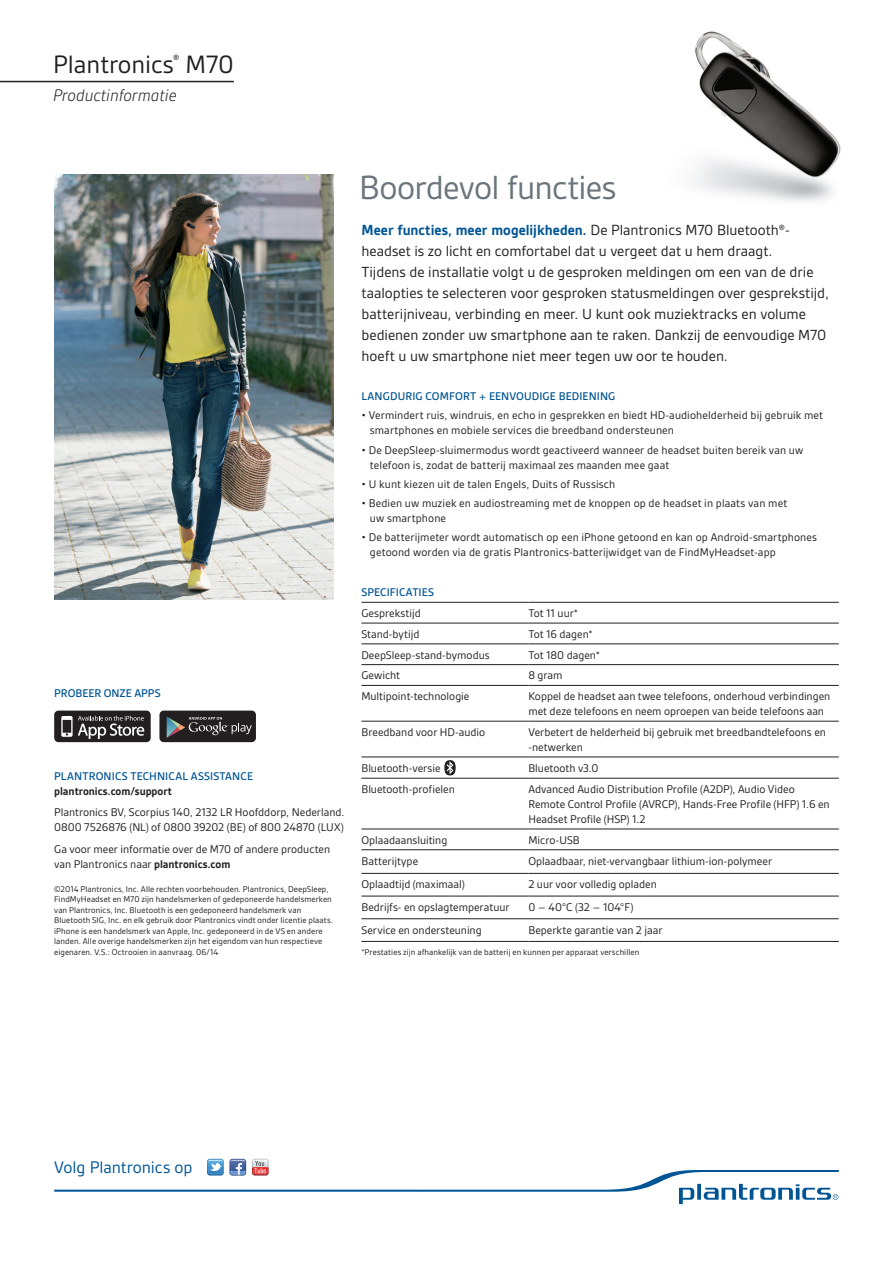
<style>
.page{position:relative;width:893px;height:1263px;background:#fff}
.page>*{position:absolute;margin:0;border:0;box-sizing:border-box;transform-origin:0 0}
.BACK_Product_name{font:36px "Gesta";letter-spacing:-.02em;color:#6a747b}
.Body_copy{font:27px "Gesta";color:#231f20}
.t1{font:italic 300 18px "Gesta";letter-spacing:-.005em;color:#231f20}
.BACK_Intro_para{font:18px "Gesta";letter-spacing:-.005em;color:#005595}
.BACK_Intro_para-2{font:15.75px/21px "Gesta";color:#231f20}
.BACK_Text{font:12px/15px "Gesta";color:#231f20}
.BACK_Bullet_text{font:12px/15px "Gesta";letter-spacing:.01em;color:#231f20}
.BACK_Bullet_text-2{font:500 12px/15px "Gesta";letter-spacing:.01em;color:#005595}
.BACK_Subhead_Best{font:500 12px "Gesta";letter-spacing:.01em;color:#005595}
.BACK_Subhead_Better{font:500 12px "Gesta";letter-spacing:.01em;color:#005595}
.BACK_Copyright{font:9px/10.5px "Gesta";letter-spacing:.01em;color:#231f20}
.s1{font-weight:700;color:#231f20}
.s2{font-weight:700}
.s3{font-weight:700;color:#005595}
</style>
<div class="page">
<hr style="left:0;top:81px;width:234px;height:1px;background:#231f20">
<img style="left:54px;top:174px;width:280px;height:426px">
<img style="left:694px;top:31px;width:147px;height:171px">
<hr style="left:361px;top:602px;width:167px;height:1px;background:#231f20">
<hr style="left:528px;top:602px;width:311px;height:1px;background:#231f20">
<hr style="left:361px;top:623px;width:167px;height:1px;background:#231f20">
<hr style="left:528px;top:623px;width:311px;height:1px;background:#231f20">
<hr style="left:361px;top:644px;width:167px;height:1px;background:#231f20">
<hr style="left:528px;top:644px;width:311px;height:1px;background:#231f20">
<hr style="left:361px;top:664px;width:167px;height:1px;background:#231f20">
<hr style="left:528px;top:664px;width:311px;height:1px;background:#231f20">
<hr style="left:361px;top:685px;width:167px;height:1px;background:#231f20">
<hr style="left:528px;top:685px;width:311px;height:1px;background:#231f20">
<hr style="left:361px;top:721px;width:167px;height:1px;background:#231f20">
<hr style="left:528px;top:721px;width:311px;height:1px;background:#231f20">
<hr style="left:361px;top:757px;width:167px;height:1px;background:#231f20">
<hr style="left:528px;top:757px;width:311px;height:1px;background:#231f20">
<hr style="left:361px;top:778px;width:167px;height:1px;background:#231f20">
<hr style="left:528px;top:778px;width:311px;height:1px;background:#231f20">
<hr style="left:361px;top:829px;width:167px;height:1px;background:#231f20">
<hr style="left:528px;top:829px;width:311px;height:1px;background:#231f20">
<hr style="left:361px;top:849px;width:167px;height:1px;background:#231f20">
<hr style="left:528px;top:849px;width:311px;height:1px;background:#231f20">
<hr style="left:361px;top:873px;width:167px;height:1px;background:#231f20">
<hr style="left:528px;top:873px;width:311px;height:1px;background:#231f20">
<hr style="left:361px;top:896px;width:167px;height:1px;background:#231f20">
<hr style="left:528px;top:896px;width:311px;height:1px;background:#231f20">
<hr style="left:361px;top:918px;width:167px;height:1px;background:#231f20">
<hr style="left:528px;top:918px;width:311px;height:1px;background:#231f20">
<hr style="left:361px;top:941px;width:167px;height:1px;background:#231f20">
<hr style="left:528px;top:941px;width:311px;height:1px;background:#231f20">
<svg style="left:444px;top:760px;width:12px;height:15px"></svg>
<div style="left:159px;top:711px;width:97px;height:31px;background:#231f20;border-radius:4px"></div>
<svg style="left:167px;top:717px;width:85px;height:21px"></svg>
<div style="left:54px;top:711px;width:97px;height:31px;background:#231f20;border-radius:4px"></div>
<svg style="left:61px;top:716px;width:83px;height:23px"></svg>
<svg style="left:54px;top:1159px;width:785px;height:45px"></svg>
<p class="Body_copy" style="left:53px;top:49px;width:182px">Plantronics<sup>®</sup> M70</p>
<p class="t1" style="left:53px;top:85px;width:125px">Productinformatie</p>
<p class="BACK_Bullet_text-2" style="left:54px;top:685px;width:108px">PROBEER ONZE APPS</p>
<p class="BACK_Bullet_text-2" style="left:54px;top:768px;width:200px">PLANTRONICS TECHNICAL ASSISTANCE <span class="s1">plantronics.com/support</span></p>
<p class="BACK_Text" style="left:54px;top:805px;width:292px">Plantronics BV, Scorpius 140, 2132 LR Hoofddorp, Nederland.<br>0800 7526876 (NL) of 0800 39202 (BE) of 800 24870 (LUX)</p>
<p class="BACK_Text" style="left:54px;top:841px;width:278px">Ga voor meer informatie over de M70 of andere producten van Plantronics naar <span class="s2">plantronics.com</span></p>
<p class="BACK_Copyright" style="left:54px;top:883px;width:280px">©2014 Plantronics, Inc. Alle rechten voorbehouden. Plantronics, DeepSleep, FindMyHeadset en M70 zijn handelsmerken of gedeponeerde handelsmerken van Plantronics, Inc. Bluetooth is een gedeponeerd handelsmerk van Bluetooth SIG, Inc. en elk gebruik door Plantronics vindt onder licentie plaats. iPhone is een handelsmerk van Apple, Inc. gedeponeerd in de VS en andere landen. Alle overige handelsmerken zijn het eigendom van hun respectieve eigenaren. V.S.: Octrooien in aanvraag. 06/14</p>
<p class="BACK_Product_name" style="left:359px;top:167px;width:259px">Boordevol functies</p>
<p class="BACK_Intro_para-2" style="left:361px;top:219px;width:469px"><span class="s3">Meer functies, meer mogelijkheden.</span> De Plantronics M70 Bluetooth®- headset is zo licht en comfortabel dat u vergeet dat u hem draagt.<br>Tijdens de installatie volgt u de gesproken meldingen om een van de drie taalopties te selecteren voor gesproken statusmeldingen over gesprekstijd, batterijniveau, verbinding en meer. U kunt ook muziektracks en volume bedienen zonder uw smartphone aan te raken. Dankzij de eenvoudige M70 hoeft u uw smartphone niet meer tegen uw oor te houden.</p>
<p class="BACK_Subhead_Best" style="left:361px;top:390px;width:255px">LANGDURIG COMFORT + EENVOUDIGE BEDIENING</p>
<p class="BACK_Bullet_text" style="left:370px;top:408px;width:455px;text-indent:-9px">• Vermindert ruis, windruis, en echo in gesprekken en biedt HD-audiohelderheid bij gebruik met smartphones en mobiele services die breedband ondersteunen</p>
<p class="BACK_Bullet_text" style="left:370px;top:442px;width:435px;text-indent:-9px">• De DeepSleep-sluimermodus wordt geactiveerd wanneer de headset buiten bereik van uw telefoon is, zodat de batterij maximaal zes maanden mee gaat</p>
<p class="BACK_Bullet_text" style="left:361px;top:476px;width:255px">• U kunt kiezen uit de talen Engels, Duits of Russisch</p>
<p class="BACK_Bullet_text" style="left:370px;top:496px;width:419px;text-indent:-9px">• Bedien uw muziek en audiostreaming met de knoppen op de headset in plaats van met uw smartphone</p>
<p class="BACK_Bullet_text" style="left:370px;top:530px;width:449px;text-indent:-9px">• De batterijmeter wordt automatisch op een iPhone getoond en kan op Android-smartphones getoond worden via de gratis Plantronics-batterijwidget van de FindMyHeadset-app</p>
<p class="BACK_Subhead_Better" style="left:361px;top:586px;width:74px">SPECIFICATIES</p>
<p class="BACK_Text" style="left:361px;top:606px;width:61px">Gesprekstijd</p>
<p class="BACK_Text" style="left:528px;top:606px;width:51px">Tot 11 uur*</p>
<p class="BACK_Text" style="left:361px;top:626px;width:60px">Stand-bytijd</p>
<p class="BACK_Text" style="left:528px;top:626px;width:66px">Tot 16 dagen*</p>
<p class="BACK_Text" style="left:361px;top:647px;width:130px">DeepSleep-stand-bymodus</p>
<p class="BACK_Text" style="left:528px;top:647px;width:73px">Tot 180 dagen*</p>
<p class="BACK_Text" style="left:361px;top:668px;width:40px">Gewicht</p>
<p class="BACK_Text" style="left:528px;top:668px;width:36px">8 gram</p>
<p class="BACK_Text" style="left:361px;top:689px;width:110px">Multipoint-technologie</p>
<p class="BACK_Text" style="left:528px;top:689px;width:303px">Koppel de headset aan twee telefoons, onderhoud verbindingen met deze telefoons en neem oproepen van beide telefoons aan</p>
<p class="BACK_Text" style="left:361px;top:724px;width:125px">Breedband voor HD-audio</p>
<p class="BACK_Text" style="left:528px;top:724px;width:299px">Verbetert de helderheid bij gebruik met breedbandtelefoons en -netwerken</p>
<p class="BACK_Text" style="left:361px;top:760px;width:81px">Bluetooth-versie</p>
<p class="BACK_Text" style="left:528px;top:760px;width:72px">Bluetooth v3.0</p>
<p class="BACK_Text" style="left:361px;top:781px;width:95px">Bluetooth-profielen</p>
<p class="BACK_Text" style="left:528px;top:781px;width:303px">Advanced Audio Distribution Profile (A2DP), Audio Video<br>Remote Control Profile (AVRCP), Hands-Free Profile (HFP) 1.6 en<br>Headset Profile (HSP) 1.2</p>
<p class="BACK_Text" style="left:361px;top:832px;width:87px">Oplaadaansluiting</p>
<p class="BACK_Text" style="left:528px;top:832px;width:53px">Micro-USB</p>
<p class="BACK_Text" style="left:361px;top:853px;width:58px">Batterijtype</p>
<p class="BACK_Text" style="left:528px;top:853px;width:245px">Oplaadbaar, niet-vervangbaar lithium-ion-polymeer</p>
<p class="BACK_Text" style="left:361px;top:877px;width:105px">Oplaadtijd (maximaal)</p>
<p class="BACK_Text" style="left:528px;top:877px;width:130px">2 uur voor volledig opladen</p>
<p class="BACK_Text" style="left:361px;top:899px;width:150px">Bedrijfs- en opslagtemperatuur</p>
<p class="BACK_Text" style="left:528px;top:899px;width:107px">0 – 40°C (32 – 104°F)</p>
<p class="BACK_Text" style="left:361px;top:922px;width:122px">Service en ondersteuning</p>
<p class="BACK_Text" style="left:528px;top:922px;width:136px">Beperkte garantie van 2 jaar</p>
<p class="BACK_Copyright" style="left:361px;top:946px;width:279px">*Prestaties zijn afhankelijk van de batterij en kunnen per apparaat verschillen</p>
<p class="BACK_Intro_para" style="left:54px;top:1157px;width:140px">Volg Plantronics op</p>
</div>
